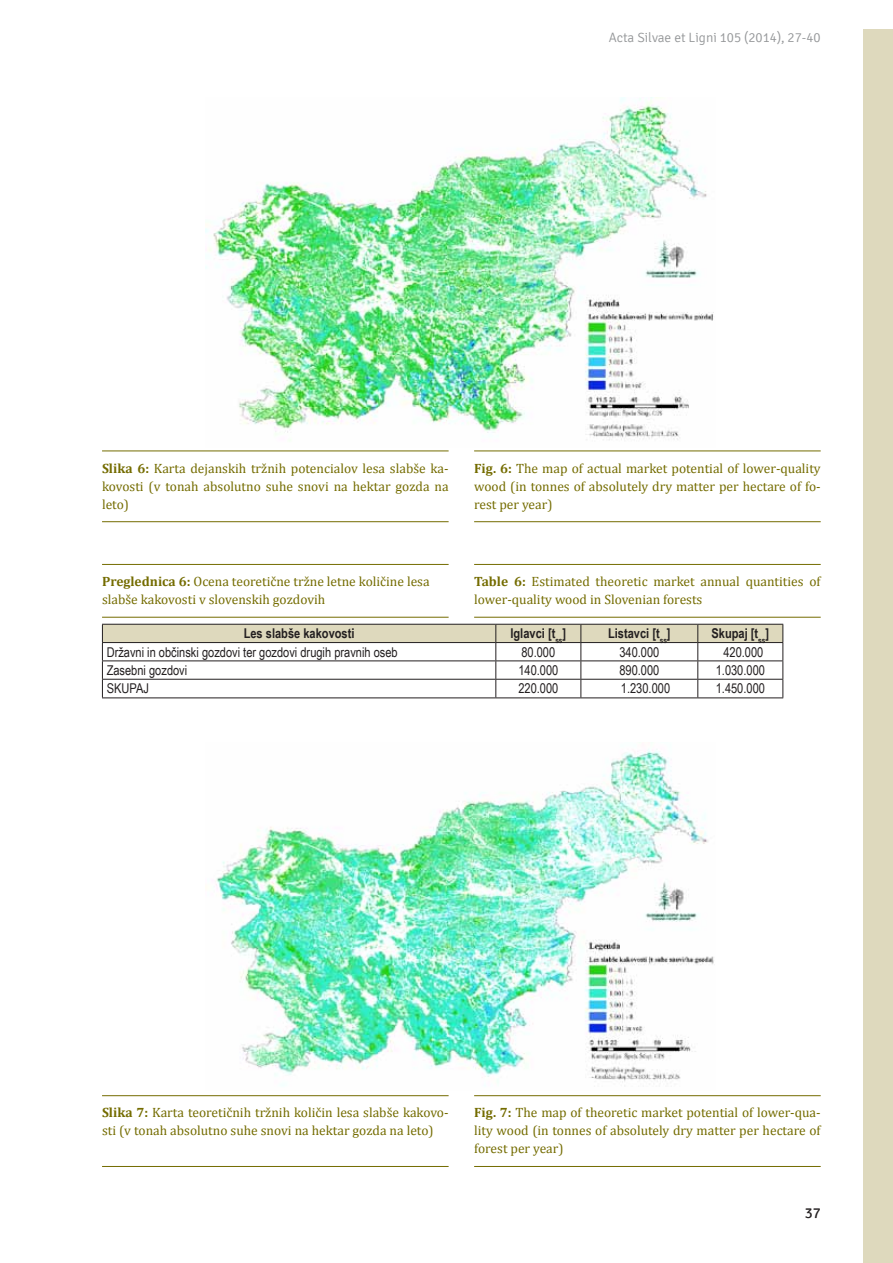
<style>
.page{position:relative;width:893px;height:1263px;background:#fff}
.page>*{position:absolute;margin:0;border:0;box-sizing:border-box;transform-origin:0 0}
.t1{font:15px "Signika";color:#231f20}
.t2{font:13.5px/18px "Cambria";color:#746c00}
.t3{font:13.5px "Arial Narrow";color:#231f20}
.t4{font:700 13.5px "Arial Narrow";color:#231f20}
.t5{font:300 13.5px "Signika";color:#949698}
.s1{font-weight:700}
</style>
<div class="page">
<div style="left:863px;top:30px;width:30px;height:1233px;background:#ded9bd"></div>
<hr style="left:102px;top:1095px;width:347px;height:1px;background:#746c00">
<hr style="left:102px;top:1166px;width:347px;height:1px;background:#746c00">
<hr style="left:474px;top:1095px;width:347px;height:1px;background:#746c00">
<hr style="left:474px;top:1166px;width:347px;height:1px;background:#746c00">
<hr style="left:102px;top:451px;width:347px;height:1px;background:#746c00">
<hr style="left:102px;top:521px;width:347px;height:1px;background:#746c00">
<hr style="left:474px;top:451px;width:347px;height:1px;background:#746c00">
<hr style="left:474px;top:521px;width:347px;height:1px;background:#746c00">
<img style="left:206px;top:98px;width:508px;height:342px">
<hr style="left:102px;top:564px;width:347px;height:1px;background:#746c00">
<hr style="left:102px;top:617px;width:347px;height:1px;background:#746c00">
<hr style="left:474px;top:564px;width:347px;height:1px;background:#746c00">
<hr style="left:474px;top:617px;width:347px;height:1px;background:#746c00">
<svg style="left:102px;top:624px;width:681px;height:73px"></svg>
<hr style="left:102px;top:697px;width:394px;height:1px;background:#231f20">
<hr style="left:496px;top:697px;width:85px;height:1px;background:#231f20">
<hr style="left:581px;top:697px;width:117px;height:1px;background:#231f20">
<hr style="left:698px;top:697px;width:85px;height:1px;background:#231f20">
<img style="left:216px;top:749px;width:498px;height:337px">
<p class="t5" style="left:609px;top:31px;width:214px">Acta Silvae et Ligni 105 (2014), 27-40</p>
<p class="t2" style="left:102px;top:459px;width:348px;text-align:justify"><span class="s1">Slika 6:</span> Karta dejanskih tržnih potencialov lesa slabše ka&shy;kovosti (v tonah absolutno suhe snovi na hektar gozda na leto)</p>
<p class="t2" style="left:474px;top:459px;width:348px;text-align:justify"><span class="s1">Fig. 6:</span> The map of actual market potential of lower-quality wood (in tonnes of absolutely dry matter per hectare of fo&shy;rest per year)</p>
<p class="t2" style="left:102px;top:572px;width:329px"><span class="s1">Preglednica 6:</span> Ocena teoretične tržne letne količine lesa slabše kakovosti v slovenskih gozdovih</p>
<p class="t2" style="left:474px;top:572px;width:348px"><span class="s1">Table 6:</span> Estimated theoretic market annual quantities of lower-quality wood in Slovenian forests</p>
<p class="t4" style="left:244px;top:623px;width:112px">Les slabše kakovosti</p>
<p class="t4" style="left:510px;top:623px;width:57px">Iglavci [t<sub>ss</sub>]</p>
<p class="t4" style="left:608px;top:623px;width:64px">Listavci [t<sub>ss</sub>]</p>
<p class="t4" style="left:711px;top:623px;width:59px">Skupaj [t<sub>ss</sub>]</p>
<p class="t3" style="left:107px;top:642px;width:293px">Državni in občinski gozdovi ter gozdovi drugih pravnih oseb</p>
<p class="t3" style="left:521px;top:642px;width:35px">80.000</p>
<p class="t3" style="left:619px;top:642px;width:42px">340.000</p>
<p class="t3" style="left:723px;top:642px;width:42px">420.000</p>
<p class="t3" style="left:107px;top:660px;width:82px">Zasebni gozdovi</p>
<p class="t3" style="left:518px;top:660px;width:42px">140.000</p>
<p class="t3" style="left:619px;top:660px;width:42px">890.000</p>
<p class="t3" style="left:716px;top:660px;width:51px">1.030.000</p>
<p class="t3" style="left:107px;top:679px;width:44px">SKUPAJ</p>
<p class="t3" style="left:518px;top:679px;width:42px">220.000</p>
<p class="t3" style="left:621px;top:679px;width:51px">1.230.000</p>
<p class="t3" style="left:716px;top:679px;width:51px">1.450.000</p>
<p class="t2" style="left:102px;top:1104px;width:348px"><span class="s1">Slika 7:</span> Karta teoretičnih tržnih količin lesa slabše kakovo&shy;sti (v tonah absolutno suhe snovi na hektar gozda na leto)</p>
<p class="t2" style="left:474px;top:1104px;width:348px;text-align:justify"><span class="s1">Fig. 7:</span> The map of theoretic market potential of lower-qua&shy;lity wood (in tonnes of absolutely dry matter per hectare of forest per year)</p>
<p class="t1" style="left:805px;top:1204px;width:17px">37</p>
</div>
